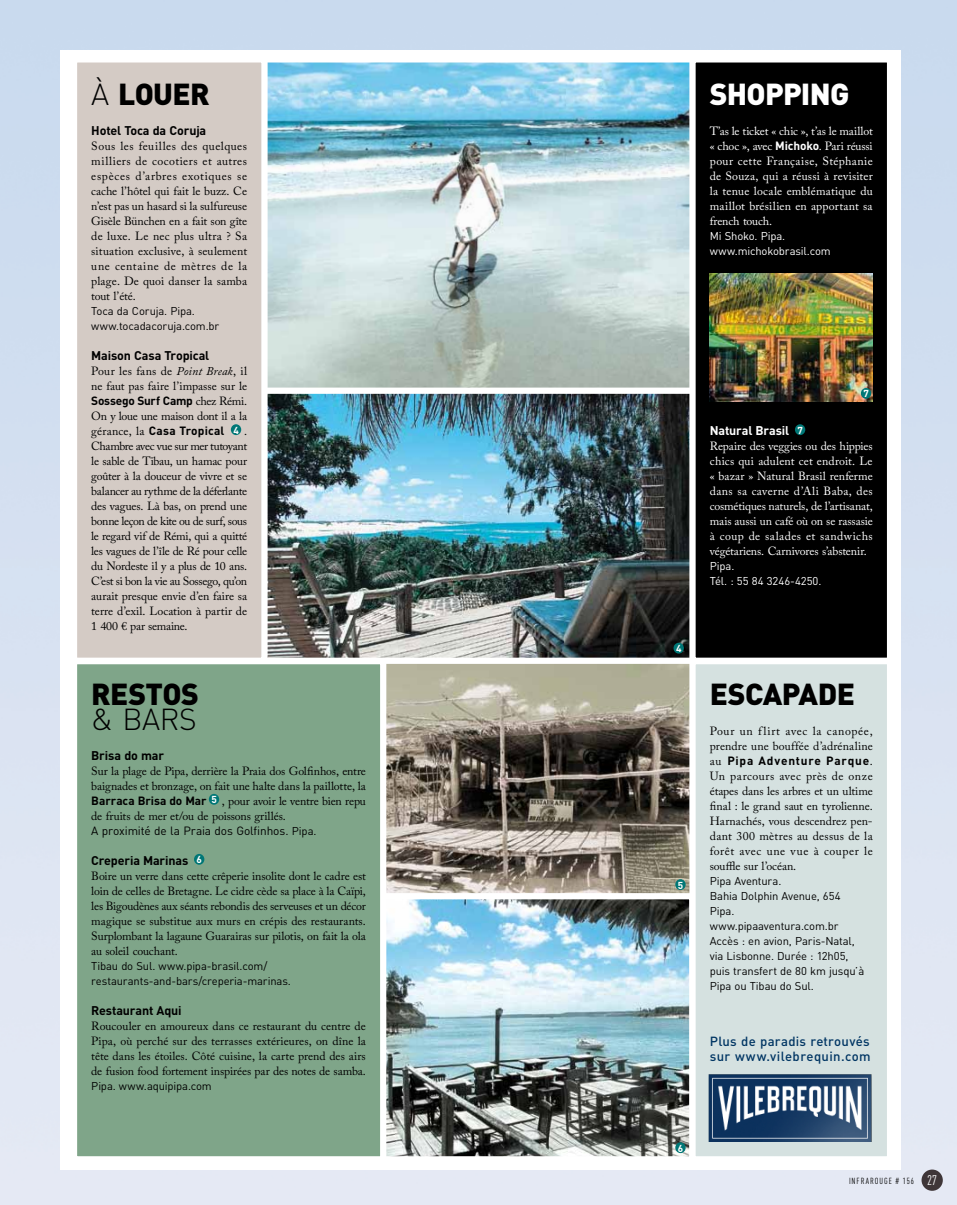
<style>
.page{position:relative;width:957px;height:1205px;background:#fff}
.page>*{position:absolute;margin:0;border:0;box-sizing:border-box;transform-origin:0 0}
.t1{font:900 30px "DIN";letter-spacing:.07em;color:#000}
.t2{font:900 30px "DIN";letter-spacing:-.025em;color:#fff}
.t3{font:300 30px "DIN";color:#000}
.t4{font:500 13.12px/15px "DIN";letter-spacing:.025em;color:#003563}
.t5{font:700 12.5px "DIN";letter-spacing:-.015em;color:#000}
.t6{font:700 12.5px "DIN";letter-spacing:-.015em;color:#fff}
.t7{font:11.88px/15px "Adobe Caslon Pro";color:#000;text-align:justify}
.t8{font:11.88px/15px "Adobe Caslon Pro";letter-spacing:.01em;color:#fff;text-align:justify}
.t9{font:11.88px/15px "Adobe Caslon Pro";letter-spacing:.025em;color:#000}
.t10{font:11.88px "DIN";letter-spacing:-.01em;color:#000}
.t11{font:11.88px "Adobe Caslon Pro";letter-spacing:-.03em;color:#000}
.t12{font:700 11.88px "DIN";letter-spacing:-.025em;color:#000}
.t13{font:700 11.88px "DIN";letter-spacing:.025em;color:#000}
.t14{font:700 11.88px "DIN";letter-spacing:.06em;color:#000}
.t15{font:11.25px/15px "DIN";letter-spacing:-.015em;color:#000}
.t16{font:11.25px/15px "DIN";letter-spacing:-.015em;color:#fff}
.t17{font:700 10px "DIN";color:#fff}
.t18{font:8.75px "DIN Cond";letter-spacing:.115em;color:#000}
.s1{font-weight:300}
.s2{font-style:italic}
.s3{font-family:"Adobe Caslon Pro";font-weight:400}
.s4{font-size:10px;color:#fff}
.s5{font-family:"DIN";font-weight:700}
.s6{font-family:"DIN";font-weight:700;font-size:10px;color:#fff}
.s7{font-size:11.25px}
.s8{font-size:10px}
.s9{font-size:13.75px;color:#fff}
</style>
<div class="page">
<img style="left:386px;top:664px;width:303px;height:229px">
<img style="left:386px;top:900px;width:302px;height:255px">
<div style="left:221px;top:893px;width:474px;height:269px;border:6px solid #fff"></div>
<img style="left:268px;top:394px;width:421px;height:263px">
<img style="left:268px;top:63px;width:421px;height:324px">
<div style="left:241px;top:56px;width:490px;height:338px;border:6px solid #fff"></div>
<div style="left:921px;top:1169px;width:22px;height:22px;background:#3f3638;border-radius:50%"></div>
<div style="left:692px;top:59px;width:198px;height:602px;background:#000"></div>
<div style="left:795px;top:424px;width:10px;height:11px;background:#007776;border-radius:50%"></div>
<div style="left:689px;top:56px;width:204px;height:608px;border:6px solid #fff"></div>
<div style="left:692px;top:661px;width:198px;height:498px;background:#d5e1e0"></div>
<div style="left:689px;top:658px;width:204px;height:504px;border:6px solid #fff"></div>
<div style="left:74px;top:59px;width:190px;height:602px;background:#d4cbc5"></div>
<div style="left:231px;top:424px;width:10px;height:11px;background:#007776;border-radius:50%"></div>
<div style="left:71px;top:56px;width:197px;height:608px;border:6px solid #fff"></div>
<div style="left:74px;top:661px;width:309px;height:498px;background:#7fa589"></div>
<div style="left:209px;top:794px;width:10px;height:11px;background:#007776;border-radius:50%"></div>
<div style="left:194px;top:854px;width:10px;height:11px;background:#007776;border-radius:50%"></div>
<div style="left:71px;top:658px;width:315px;height:504px;border:6px solid #fff"></div>
<div style="left:673px;top:643px;width:11px;height:10px;background:#007776;border-radius:50%"></div>
<div style="left:675px;top:879px;width:10px;height:11px;background:#007776;border-radius:50%"></div>
<div style="left:675px;top:1142px;width:10px;height:11px;background:#007776;border-radius:50%"></div>
<img style="left:710px;top:274px;width:163px;height:127px">
<div style="left:861px;top:388px;width:10px;height:11px;background:#007776;border-radius:50%"></div>
<img style="left:709px;top:1075px;width:162px;height:67px">
<h1 class="t1" style="left:91px;top:74px;width:120px"><span class="s1">à</span> LOUER</h1>
<p class="t5" style="left:91px;top:122px;width:116px">Hotel Toca da Coruja</p>
<p class="t7" style="left:91px;top:138px;width:157px">Sous les feuilles des quelques milliers de cocotiers et autres espèces d’arbres exotiques se cache l’hôtel qui fait le buzz. Ce n’est pas un hasard si la sulfureuse Gisèle Bünchen en a fait son gîte de luxe. Le nec plus ultra ? Sa situation exclusive, à seulement une centaine de mètres de la plage. De quoi danser la samba tout l’été.</p>
<p class="t15" style="left:91px;top:303px;width:130px">Toca da Coruja. Pipa. www.tocadacoruja.com.br</p>
<p class="t5" style="left:91px;top:347px;width:119px">Maison Casa Tropical</p>
<p class="t7" style="left:91px;top:363px;width:157px">Pour les fans de <span class="s2">Point Break</span>, il ne faut pas faire l’impasse sur le</p>
<p class="t12" style="left:91px;top:393px;width:157px">Sossego Surf Camp <span class="s3">chez Rémi.</span></p>
<p class="t11" style="left:91px;top:409px;width:157px">On y loue une maison dont il a la</p>
<p class="t13" style="left:91px;top:423px;width:157px"><span class="s3">gérance, la</span> Casa Tropical <span class="s4">4</span> <span class="s3">.</span></p>
<p class="t7" style="left:91px;top:438px;width:157px">Chambre avec vue sur mer tutoyant le sable de Tibau, un hamac pour goûter à la douceur de vivre et se balancer au rythme de la déferlante des vagues. Là bas, on prend une bonne leçon de kite ou de surf, sous le regard vif de Rémi, qui a quitté les vagues de l’île de Ré pour celle du Nordeste il y a plus de 10 ans.<br>C’est si bon la vie au Sossego, qu’on aurait presque envie d’en faire sa terre d’exil. Location à partir de 1 400 € par semaine.</p>
<h1 class="t1" style="left:91px;top:674px;width:73px">RESTOS</h1>
<h1 class="t3" style="left:91px;top:700px;width:107px">&amp; BARS</h1>
<p class="t5" style="left:91px;top:747px;width:74px">Brisa do mar</p>
<p class="t7" style="left:91px;top:763px;width:276px">Sur la plage de Pipa, derrière la Praia dos Golfinhos, entre baignades et bronzage, on fait une halte dans la paillotte, la <span class="s5">Barraca Brisa do Mar</span> <span class="s6">5</span> , pour avoir le ventre bien repu de fruits de mer et/ou de poissons grillés.</p>
<p class="t10" style="left:91px;top:823px;width:227px">A proximité de la Praia dos Golfinhos. <span class="s7">Pipa.</span></p>
<p class="t5" style="left:91px;top:852px;width:112px">Creperia Marinas <span class="s4">6</span></p>
<p class="t7" style="left:91px;top:868px;width:276px">Boire un verre dans cette crêperie insolite dont le cadre est loin de celles de Bretagne. Le cidre cède sa place à la Caïpi, les Bigoudènes aux séants rebondis des serveuses et un décor magique se substitue aux murs en crépis des restaurants.<br>Surplombant la lagaune Guarairas sur pilotis, on fait la ola au soleil couchant.</p>
<p class="t15" style="left:91px;top:958px;width:201px">Tibau do Sul. www.pipa-brasil.com/ restaurants-and-bars/creperia-marinas.</p>
<p class="t5" style="left:91px;top:1002px;width:92px">Restaurant Aqui</p>
<p class="t7" style="left:91px;top:1018px;width:276px">Roucouler en amoureux dans ce restaurant du centre de Pipa, où perché sur des terrasses extérieures, on dîne la tête dans les étoiles. Côté cuisine, la carte prend des airs de fusion food fortement inspirées par des notes de samba.</p>
<p class="t15" style="left:91px;top:1078px;width:122px">Pipa. www.aquipipa.com</p>
<h1 class="t2" style="left:710px;top:74px;width:141px">SHOPPING</h1>
<p class="t8" style="left:710px;top:123px;width:164px">T’as le ticket « chic », t’as le maillot « choc », avec <span class="s5">Michoko</span>. Pari réussi pour cette Française, Stéphanie de Souza, qui a réussi à revisiter la tenue locale emblématique du maillot brésilien en apportant sa french touch.</p>
<p class="t16" style="left:710px;top:228px;width:122px">Mi Shoko. Pipa. www.michokobrasil.com</p>
<p class="t17" style="left:676px;top:642px;width:7px">4</p>
<p class="t17" style="left:678px;top:878px;width:7px">5</p>
<p class="t17" style="left:863px;top:387px;width:7px">7</p>
<p class="t6" style="left:710px;top:422px;width:95px">Natural Brasil <span class="s8">7</span></p>
<p class="t8" style="left:710px;top:438px;width:164px">Repaire des veggies ou des hippies chics qui adulent cet endroit. Le « bazar » Natural Brasil renferme dans sa caverne d’Ali Baba, des cosmétiques naturels, de l’artisanat, mais aussi un café où on se rassasie à coup de salades et sandwichs végétariens. Carnivores s’abstenir.</p>
<p class="t16" style="left:710px;top:558px;width:113px">Pipa.<br>Tél. : 55 84 3246-4250.</p>
<h1 class="t1" style="left:710px;top:674px;width:143px">ESCAPADE</h1>
<p class="t9" style="left:710px;top:723px;width:164px">Pour un flirt avec la canopée, prendre une bouffée d’adrénaline</p>
<p class="t14" style="left:710px;top:753px;width:164px"><span class="s3">au</span> Pipa Adventure Parque<span class="s3">.</span></p>
<p class="t7" style="left:710px;top:768px;width:164px">Un parcours avec près de onze étapes dans les arbres et un ultime final : le grand saut en tyrolienne.<br>Harnachés, vous descendrez pen&shy;dant 300 mètres au dessus de la forêt avec une vue à couper le souffle sur l’océan.</p>
<p class="t15" style="left:710px;top:873px;width:156px">Pipa Aventura.<br>Bahia Dolphin Avenue, 654<br>Pipa. www.pipaaventura.com.br<br>Accès : en avion, Paris-Natal, via Lisbonne. Durée : 12h05, puis transfert de 80 km jusqu’à<br>Pipa ou Tibau do Sul.</p>
<p class="t4" style="left:710px;top:1034px;width:162px">Plus de paradis retrouvés sur www.vilebrequin.com</p>
<p class="t17" style="left:678px;top:1141px;width:7px">6</p>
<p class="t18" style="left:849px;top:1176px;width:90px">INFRAROUGE # 156 <span class="s9">27</span></p>
</div>
